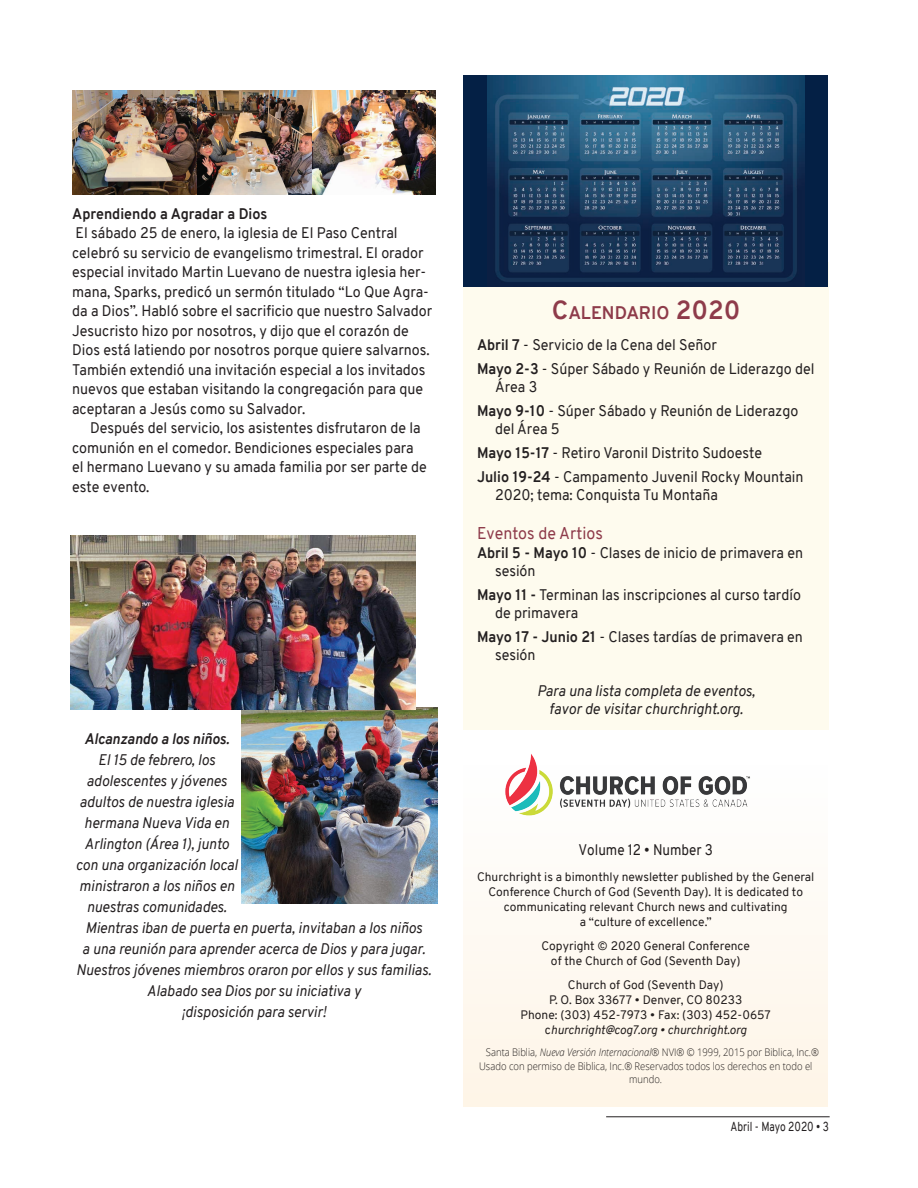
<style>
.page{position:relative;width:918px;height:1188px;background:#fff}
.page>*{position:absolute;margin:0;border:0;box-sizing:border-box;transform-origin:0 0}
.Calendar_Events{font:700 17.85px "Overpass";color:#8e3b4a}
.Calendar_Events_Titl{font:16.65px "Overpass";color:#8e3b4a;scale:.96 1}
.News{font:15px/19.5px "Overpass";color:#231f20;scale:.95 1}
.Calendar_Events-2{font:15px/18px "Overpass";color:#231f20;scale:.95 1}
.Calendar_Events-3{font:italic 15px "Overpass";color:#231f20;scale:.95 1}
.Calendar_Events-4{font:italic 15px/18px "Overpass";color:#231f20;text-align:center;scale:.96 1}
.News-2{font:700 15px "Overpass";color:#231f20;scale:.95 1}
.t1{font:italic 700 15px "Overpass";color:#231f20;scale:.95 1}
.News-3{font:15px "Overpass";color:#231f20;scale:.9 1}
.t2{font:12.75px "Overpass";color:#231f20;scale:.8 1}
.t3{font:12px/15px "Overpass";color:#231f20;text-align:center}
.t4{font:300 10.5px "Open Sans";color:#231f20;scale:.9 1}
.s1{font-size:25.5px}
.s2{font-weight:700}
.s3{font-style:italic}
</style>
<div class="page">
<hr style="left:606px;top:1116px;width:224px;height:1px;background:#231f20">
<div style="left:464px;top:263px;width:365px;height:467px;background:#fefbee"></div>
<div style="left:464px;top:766px;width:364px;height:341px;background:#fef9f1"></div>
<img style="left:500px;top:754px;width:256px;height:62px">
<div style="left:464px;top:75px;width:364px;height:212px;background:#042045"></div>
<img style="left:487px;top:75px;width:317px;height:207px">
<img style="left:72px;top:90px;width:364px;height:104px">
<img style="left:242px;top:707px;width:195px;height:197px">
<img style="left:70px;top:535px;width:346px;height:174px">
<p class="News-2" style="left:72px;top:203px;width:207px">Aprendiendo a Agradar a Dios</p>
<p class="News" style="left:72px;top:223px;width:381px">El sábado 25 de enero, la iglesia de El Paso Central celebró su servicio de evangelismo trimestral. El orador especial invitado Martin Luevano de nuestra iglesia her&shy;mana, Sparks, predicó un sermón titulado “Lo Que Agra&shy;da a Dios”. Habló sobre el sacrificio que nuestro Salvador Jesucristo hizo por nosotros, y dijo que el corazón de Dios está latiendo por nosotros porque quiere salvarnos.<br>También extendió una invitación especial a los invitados nuevos que estaban visitando la congregación para que aceptaran a Jesús como su Salvador.</p>
<p class="News" style="left:72px;top:418px;width:375px;text-indent:18px">Después del servicio, los asistentes disfrutaron de la comunión en el comedor. Bendiciones especiales para el hermano Luevano y su amada familia por ser parte de este evento.</p>
<p class="t1" style="left:84px;top:728px;width:154px">Alcanzando a los niños.</p>
<p class="Calendar_Events-3" style="left:98px;top:749px;width:125px">El 15 de febrero, los</p>
<p class="Calendar_Events-3" style="left:87px;top:770px;width:149px">adolescentes y jóvenes</p>
<p class="Calendar_Events-3" style="left:79px;top:791px;width:165px">adultos de nuestra iglesia</p>
<p class="Calendar_Events-3" style="left:84px;top:812px;width:154px">hermana Nueva Vida en</p>
<p class="Calendar_Events-3" style="left:84px;top:833px;width:154px">Arlington (Área 1), junto</p>
<p class="Calendar_Events-3" style="left:76px;top:854px;width:172px">con una organización local</p>
<p class="Calendar_Events-3" style="left:79px;top:875px;width:165px">ministraron a los niños en</p>
<p class="Calendar_Events-3" style="left:87px;top:896px;width:149px">nuestras comunidades.</p>
<p class="Calendar_Events-3" style="left:85px;top:917px;width:356px">Mientras iban de puerta en puerta, invitaban a los niños</p>
<p class="Calendar_Events-3" style="left:82px;top:938px;width:363px">a una reunión para aprender acerca de Dios y para jugar.</p>
<p class="Calendar_Events-3" style="left:76px;top:959px;width:375px">Nuestros jóvenes miembros oraron por ellos y sus familias.</p>
<p class="Calendar_Events-3" style="left:147px;top:980px;width:227px">Alabado sea Dios por su iniciativa y</p>
<p class="Calendar_Events-3" style="left:181px;top:1001px;width:154px">¡disposición para servir!</p>
<p class="Calendar_Events" style="left:552px;top:300px;width:190px"><span class="s1">C</span>ALENDARIO <span class="s1">2020</span></p>
<p class="Calendar_Events-2" style="left:477px;top:335px;width:254px"><span class="s2">Abril 7</span> - Servicio de la Cena del Señor</p>
<p class="Calendar_Events-2" style="left:495px;top:359px;width:338px;text-indent:-18px"><span class="s2">Mayo 2-3</span> - Súper Sábado y Reunión de Liderazgo del<br>Área 3</p>
<p class="Calendar_Events-2" style="left:495px;top:401px;width:321px;text-indent:-18px"><span class="s2">Mayo 9-10</span> - Súper Sábado y Reunión de Liderazgo del Área 5</p>
<p class="Calendar_Events-2" style="left:477px;top:443px;width:302px"><span class="s2">Mayo 15-17</span> - Retiro Varonil Distrito Sudoeste</p>
<p class="Calendar_Events-2" style="left:495px;top:467px;width:326px;text-indent:-18px"><span class="s2">Julio 19-24</span> - Campamento Juvenil Rocky Mountain<br>2020; tema: Conquista Tu Montaña</p>
<p class="Calendar_Events_Titl" style="left:477px;top:521px;width:133px">Eventos de Artios</p>
<p class="Calendar_Events-2" style="left:495px;top:544px;width:326px;text-indent:-18px"><span class="s2">Abril 5 - Mayo 10</span> - Clases de inicio de primavera en sesión</p>
<p class="Calendar_Events-2" style="left:495px;top:586px;width:324px;text-indent:-18px"><span class="s2">Mayo 11 -</span> Terminan las inscripciones al curso tardío de primavera</p>
<p class="Calendar_Events-2" style="left:495px;top:628px;width:326px;text-indent:-18px"><span class="s2">Mayo 17 - Junio 21</span> - Clases tardías de primavera en sesión</p>
<p class="Calendar_Events-4" style="left:537px;top:682px;width:229px">Para una lista completa de eventos, favor de visitar churchright.org.</p>
<p class="News-3" style="left:579px;top:839px;width:151px">Volume 12 • Number 3</p>
<p class="t3" style="left:477px;top:869px;width:339px">Churchright is a bimonthly newsletter published by the General Conference Church of God (Seventh Day). It is dedicated to communicating relevant Church news and cultivating<br>a “culture of excellence.”</p>
<p class="t3" style="left:541px;top:938px;width:210px">Copyright © 2020 General Conference of the Church of God (Seventh Day)</p>
<p class="t3" style="left:521px;top:977px;width:252px">Church of God (Seventh Day)<br>P. O. Box 33677 • Denver, CO 80233<br>Phone: (303) 452-7973 • Fax: (303) 452-0657 c<span class="s3">hurchright@cog7.org • churchright.org</span></p>
<p class="t4" style="left:486px;top:1045px;width:372px">Santa Biblia, <span class="s3">Nueva Versión Internacional</span>® NVI® © 1999, 2015 por Biblica, Inc.®</p>
<p class="t4" style="left:479px;top:1059px;width:372px">Usado con permiso de Biblica, Inc.® Reservados todos los derechos en todo el</p>
<p class="t4" style="left:629px;top:1072px;width:38px">mundo.</p>
<p class="t2" style="left:731px;top:1117px;width:124px">Abril - Mayo 2020 • 3</p>
</div>
